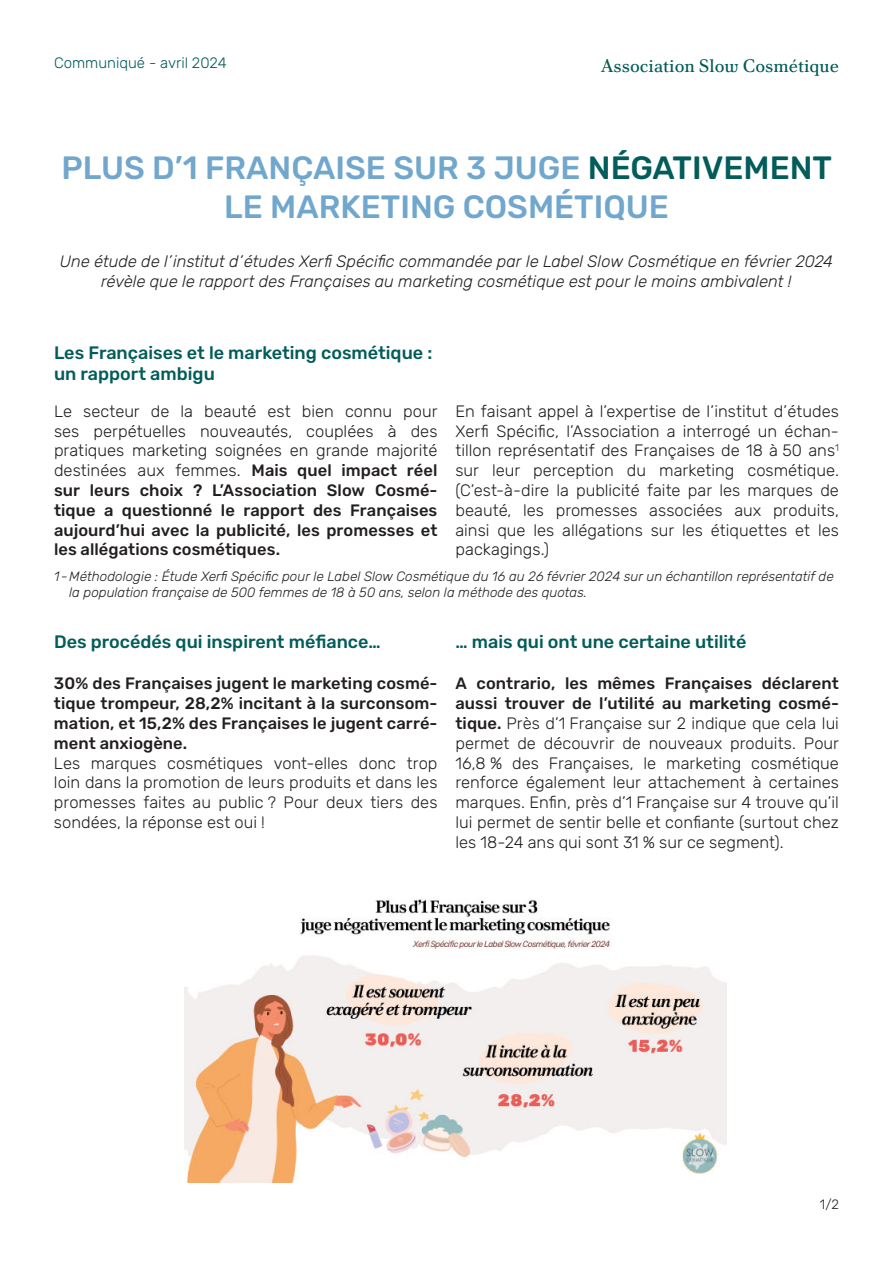
<style>
.page{position:relative;width:893px;height:1263px;background:#fff}
.page>*{position:absolute;margin:0;border:0;box-sizing:border-box;transform-origin:0 0}
.t1{font:500 32.25px/39.3px "Rubik";color:#71a7cd;text-align:center}
.t2{font:500 18px/21.6px "Rubik";color:#015c5a}
.t3{font:18px "Poltawski Nowy";color:#015c5a}
.t4{font:300 16.5px/19.8px "Rubik";color:#231f20;text-align:justify}
.t5{font:500 16.5px/19.8px "Rubik";letter-spacing:.005em;color:#231f20;text-align:justify}
.t6{font:italic 300 16.5px/19.8px "Rubik";color:#231f20;text-align:center}
.t7{font:300 15px "Rubik";color:#015c5a}
.t8{font:italic 300 13.5px/16.2px "Rubik";color:#231f20}
.t9{font:300 13.5px "Rubik";color:#231f20}
.s1{color:#015c5a}
.s2{font-weight:300}
.s3{font-weight:500}
</style>
<div class="page">
<img style="left:185px;top:899px;width:541px;height:283px">
<p class="t7" style="left:54px;top:56px;width:174px">Communiqué - avril 2024</p>
<p class="t3" style="left:601px;top:59px;width:239px">Association Slow Cosmétique</p>
<h1 class="t1" style="left:62px;top:148px;width:772px">PLUS D’1 FRANÇAISE SUR 3 JUGE <span class="s1">NÉGATIVEMENT<br></span>LE MARKETING COSMÉTIQUE</h1>
<p class="t6" style="left:60px;top:252px;width:774px">Une étude de l’institut d’études Xerfi Spécific commandée par le Label Slow Cosmétique en février 2024 révèle que le rapport des Françaises au marketing cosmétique est pour le moins ambivalent !</p>
<p class="t2" style="left:54px;top:342px;width:380px">Les Françaises et le marketing cosmétique : un rapport ambigu</p>
<p class="t4" style="left:455px;top:402px;width:385px">En faisant appel à l’expertise de l’institut d’études Xerfi Spécific, l’Association a interrogé un échan&shy;tillon représentatif des Françaises de 18 à 50 ans<sup>1 </sup>sur leur perception du marketing cosmétique. (C’est-à-dire la publicité faite par les marques de beauté, les promesses associées aux produits, ainsi que les allégations sur les étiquettes et les packagings.)</p>
<p class="t5" style="left:54px;top:401px;width:385px"><span class="s2">Le secteur de la beauté est bien connu pour ses perpétuelles nouveautés, couplées à des pratiques marketing soignées en grande majorité destinées aux femmes.</span> Mais quel impact réel sur leurs choix ? L’Association Slow Cosmé&shy;tique a questionné le rapport des Françaises aujourd’hui avec la publicité, les promesses et les allégations cosmétiques.</p>
<p class="t8" style="left:69px;top:569px;width:766px;text-indent:-15px">1 - Méthodologie : Étude Xerfi Spécific pour le Label Slow Cosmétique du 16 au 26 février 2024 sur un échantillon représentatif de la population française de 500 femmes de 18 à 50 ans, selon la méthode des quotas.</p>
<p class="t2" style="left:54px;top:632px;width:328px">Des procédés qui inspirent méfiance…</p>
<p class="t2" style="left:455px;top:632px;width:292px">… mais qui ont une certaine utilité</p>
<p class="t5" style="left:54px;top:674px;width:385px">30% des Françaises jugent le marketing cosmé&shy;tique trompeur, 28,2% incitant à la surconsom&shy;mation, et 15,2% des Françaises le jugent carré&shy;ment anxiogène.</p>
<p class="t4" style="left:54px;top:754px;width:385px">Les marques cosmétiques vont-elles donc trop loin dans la promotion de leurs produits et dans les promesses faites au public ? Pour deux tiers des sondées, la réponse est oui !</p>
<p class="t4" style="left:455px;top:675px;width:385px"><span class="s3">A contrario, les mêmes Françaises déclarent aussi trouver de l’utilité au marketing cosmé&shy;tique.</span> Près d’1 Française sur 2 indique que cela lui permet de découvrir de nouveaux produits. Pour 16,8 % des Françaises, le marketing cosmétique renforce également leur attachement à certaines marques. Enfin, près d’1 Française sur 4 trouve qu’il lui permet de sentir belle et confiante (surtout chez les 18-24 ans qui sont 31 % sur ce segment).</p>
<p class="t9" style="left:820px;top:1198px;width:20px">1/2</p>
</div>
